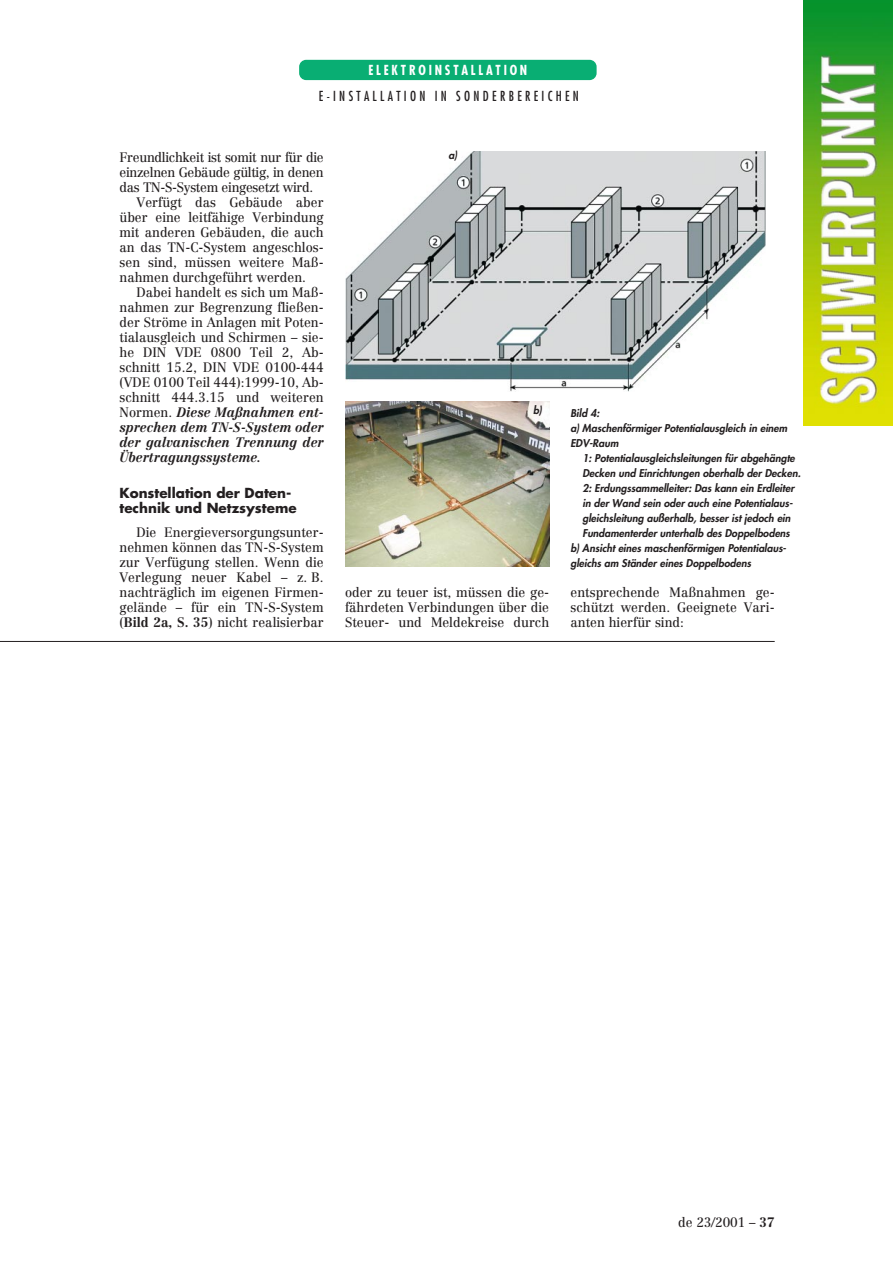
<style>
.page{position:relative;width:893px;height:1263px;background:#fff}
.page>*{position:absolute;margin:0;border:0;box-sizing:border-box;transform-origin:0 0}
.t1{font:13.5px/15px "Centennial";color:#231f20;text-align:justify;scale:.95 1}
.t2{font:italic 700 13.5px "Centennial";color:#231f20;scale:.95 1}
.t3{font:13.5px "Centennial";letter-spacing:-.025em;color:#231f20;scale:.95 1}
.t4{font:700 13.5px/15px "Futura";color:#231f20}
.t5{font:condensed 13.5px "Futura";letter-spacing:.26em;color:#231f20;scale:.95 1}
.t6{font:700 condensed 13.5px "Futura";letter-spacing:.215em;color:#fff;scale:.95 1}
.t7{font:italic 800 10.5px/15px "Futura";color:#231f20}
.s1{font-weight:400;font-style:normal}
.s2{font-weight:700}
</style>
<div class="page">
<img style="left:804px;top:0;width:88px;height:425px">
<div style="left:299px;top:60px;width:297px;height:20px;background:#09ae73;border-radius:7px"></div>
<img style="left:346px;top:151px;width:420px;height:240px">
<img style="left:345px;top:402px;width:204px;height:165px">
<hr style="left:0;top:641px;width:774px;height:1px;background:#231f20">
<p class="t6" style="left:368px;top:64px;width:169px">ELEKTROINSTALLATION</p>
<p class="t5" style="left:319px;top:90px;width:275px">E-INSTALLATION IN SONDERBEREICHEN</p>
<p class="t3" style="left:119px;top:151px;width:216px">Freundlichkeit ist somit nur für die</p>
<p class="t3" style="left:119px;top:166px;width:216px">einzelnen Gebäude gültig, in denen</p>
<p class="t3" style="left:119px;top:181px;width:205px">das TN-S-System eingesetzt wird.</p>
<p class="t1" style="left:136px;top:196px;width:198px">Verfügt das Gebäude aber</p>
<p class="t1" style="left:119px;top:211px;width:216px">über eine leitfähige Verbindung</p>
<p class="t1" style="left:119px;top:226px;width:216px">mit anderen Gebäuden, die auch</p>
<p class="t1" style="left:119px;top:241px;width:216px">an das TN-C-System angeschlos-</p>
<p class="t1" style="left:119px;top:256px;width:216px">sen sind, müssen weitere Maß-</p>
<p class="t1" style="left:119px;top:271px;width:198px">nahmen durchgeführt werden.</p>
<p class="t1" style="left:136px;top:286px;width:198px">Dabei handelt es sich um Maß-</p>
<p class="t1" style="left:119px;top:301px;width:216px">nahmen zur Begrenzung fließen-</p>
<p class="t1" style="left:119px;top:316px;width:216px">der Ströme in Anlagen mit Poten-</p>
<p class="t1" style="left:119px;top:331px;width:216px">tialausgleich und Schirmen – sie-</p>
<p class="t1" style="left:119px;top:346px;width:216px">he DIN VDE 0800 Teil 2, Ab-</p>
<p class="t1" style="left:119px;top:361px;width:216px">schnitt 15.2, DIN VDE 0100-444</p>
<p class="t1" style="left:119px;top:376px;width:216px">(VDE 0100 Teil 444):1999-10, Ab-</p>
<p class="t1" style="left:119px;top:391px;width:216px">schnitt 444.3.15 und weiteren</p>
<p class="t2" style="left:119px;top:406px;width:216px"><span class="s1">Normen.</span> Diese Maßnahmen ent-</p>
<p class="t2" style="left:119px;top:421px;width:216px">sprechen dem TN-S-System oder</p>
<p class="t2" style="left:119px;top:436px;width:216px">der galvanischen Trennung der</p>
<p class="t2" style="left:119px;top:451px;width:150px">Übertragungssysteme.</p>
<p class="t4" style="left:119px;top:486px;width:178px">Konstellation der Daten&shy;technik und Netzsysteme</p>
<p class="t1" style="left:119px;top:526px;width:216px;text-indent:17px">Die Energieversorgungsunter&shy;nehmen können das TN-S-System zur Verfügung stellen. Wenn die Verlegung neuer Kabel – z. B. nachträglich im eigenen Firmen&shy;gelände – für ein TN-S-System (<span class="s2">Bild 2a, S. 35</span>) nicht realisierbar</p>
<p class="t7" style="left:448px;top:149px;width:12px">a)</p>
<p class="t7" style="left:533px;top:403px;width:12px">b)</p>
<p class="t7" style="left:570px;top:406px;width:220px">Bild 4:<br>a) Maschenförmiger Potentialausgleich in einem<br>EDV-Raum</p>
<p class="t7" style="left:582px;top:451px;width:216px">1: Potentialausgleichsleitungen für abgehängte</p>
<p class="t7" style="left:582px;top:466px;width:222px">Decken und Einrichtungen oberhalb der Decken.</p>
<p class="t7" style="left:582px;top:481px;width:215px">2: Erdungssammelleiter: Das kann ein Erdleiter</p>
<p class="t7" style="left:582px;top:496px;width:213px">in der Wand sein oder auch eine Potentialaus-</p>
<p class="t7" style="left:582px;top:511px;width:211px">gleichsleitung außerhalb, besser ist jedoch ein</p>
<p class="t7" style="left:582px;top:526px;width:211px">Fundamenterder unterhalb des Doppelbodens</p>
<p class="t7" style="left:570px;top:541px;width:219px">b) Ansicht eines maschenförmigen Potentialaus-</p>
<p class="t7" style="left:570px;top:556px;width:184px">gleichs am Ständer eines Doppelbodens</p>
<p class="t1" style="left:345px;top:586px;width:216px">oder zu teuer ist, müssen die ge&shy;fährdeten Verbindungen über die Steuer- und Meldekreise durch</p>
<p class="t1" style="left:570px;top:586px;width:216px">entsprechende Maßnahmen ge&shy;schützt werden. Geeignete Vari&shy;anten hierfür sind:</p>
<p class="t1" style="left:678px;top:1216px;width:103px">de 23/2001 – <span class="s2">37</span></p>
</div>
